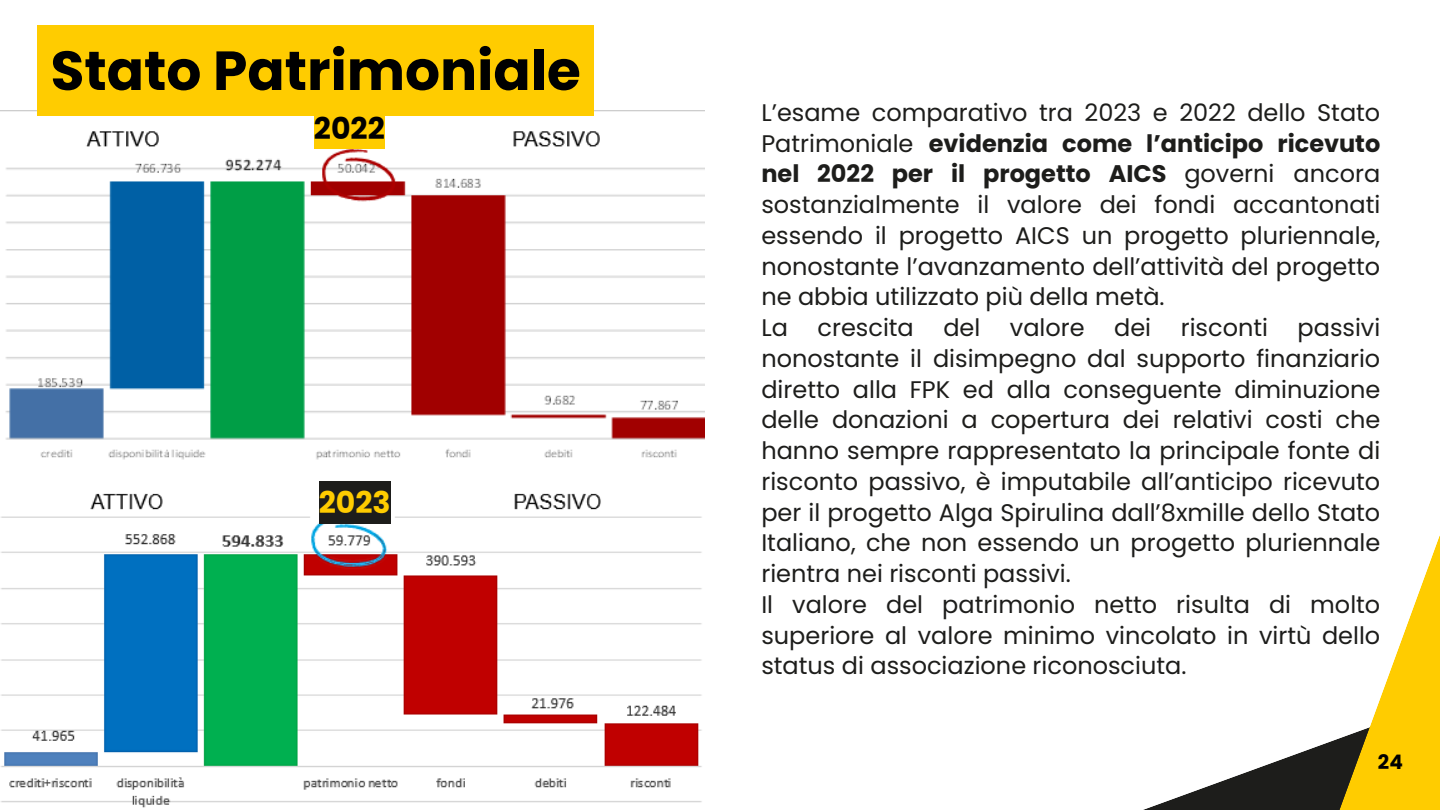
<style>
.page{position:relative;width:1440px;height:810px;background:#fff}
.page>*{position:absolute;margin:0;border:0;box-sizing:border-box;transform-origin:0 0}
.t1{font:700 55px "Poppins";color:#000}
.t2{font:700 30px "Poppins";color:#000}
.t3{font:700 30px "Poppins";color:#fc0}
.t4{font:24px/30.8px "Poppins";color:#1d1d1b;text-align:justify}
.t5{font:700 20px "Poppins";color:#000}
.s1{font-weight:700}
</style>
<div class="page">
<svg style="left:1143px;top:535px;width:297px;height:275px"></svg>
<img style="left:0;top:481px;width:702px;height:327px">
<img style="left:0;top:110px;width:704px;height:350px">
<div style="left:37px;top:26px;width:557px;height:90px;background:#fc0"></div>
<div style="left:314px;top:107px;width:71px;height:42px;background:#fc0"></div>
<div style="left:319px;top:482px;width:72px;height:42px;background:#1d1d1b"></div>
<p class="t1" style="left:51px;top:32px;width:532px">Stato Patrimoniale</p>
<h2 class="t2" style="left:314px;top:107px;width:72px">2022</h2>
<p class="t3" style="left:319px;top:482px;width:73px">2023</p>
<p class="t4" style="left:761px;top:97px;width:620px">L’esame comparativo tra 2023 e 2022 dello Stato Patrimoniale <span class="s1">evidenzia come l’anticipo ricevuto nel 2022 per il progetto AICS</span> governi ancora sostanzialmente il valore dei fondi accantonati essendo il progetto AICS un progetto pluriennale, nonostante l’avanzamento dell’attività del progetto ne abbia utilizzato più della metà.</p>
<h2 class="t4" style="left:761px;top:312px;width:620px">La crescita del valore dei risconti passivi nonostante il disimpegno dal supporto finanziario diretto alla FPK ed alla conseguente diminuzione delle donazioni a copertura dei relativi costi che hanno sempre rappresentato la principale fonte di risconto passivo, è imputabile all’anticipo ricevuto per il progetto Alga Spirulina dall’8xmille dello Stato Italiano, che non essendo un progetto pluriennale rientra nei risconti passivi.</h2>
<p class="t4" style="left:761px;top:589px;width:620px">Il valore del patrimonio netto risulta di molto superiore al valore minimo vincolato in virtù dello status di associazione riconosciuta.</p>
<p class="t5" style="left:1378px;top:748px;width:26px">24</p>
</div>
